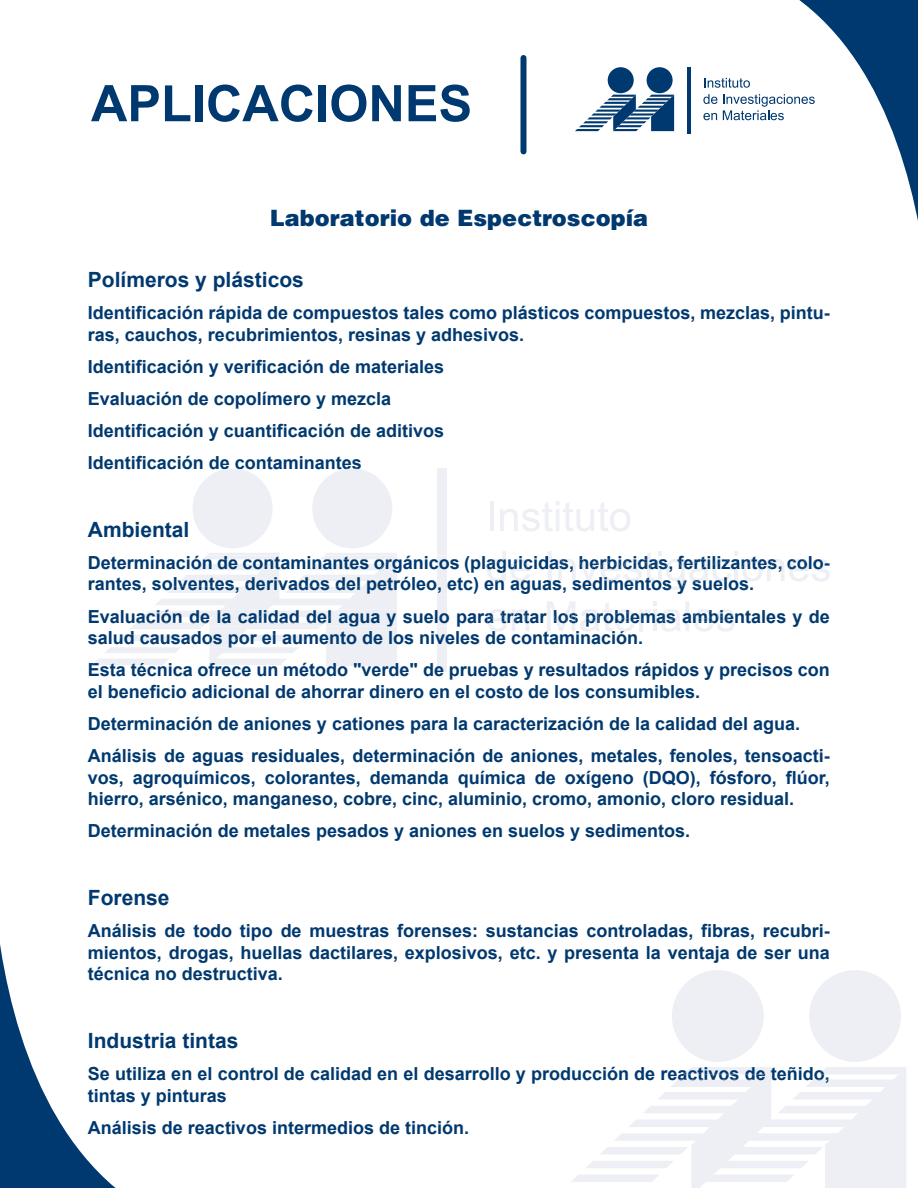
<style>
.page{position:relative;width:918px;height:1188px;background:#fff}
.page>*{position:absolute;margin:0;border:0;box-sizing:border-box;transform-origin:0 0}
.t1{font:700 50.4px "Arial";color:#00396f}
.t2{font:900 22.5px "Helvetica LT Std";color:#00396f}
.t3{font:700 21px "Arial";color:#00396f}
.t4{font:700 18px/21.6px "Arial";color:#00396f}
</style>
<div class="page">
<svg style="left:437px;top:468px;width:10px;height:195px"></svg>
<div style="left:437px;top:556px;width:10px;height:17px;background:#edeff4"></div>
<div style="left:437px;top:577px;width:10px;height:17px;background:#edeff4"></div>
<div style="left:437px;top:609px;width:10px;height:17px;background:#edeff4"></div>
<div style="left:437px;top:631px;width:10px;height:17px;background:#edeff4"></div>
<div style="left:437px;top:663px;width:10px;height:9px;background:#edeff4"></div>
<svg style="left:93px;top:468px;width:304px;height:197px"></svg>
<hr style="left:490px;top:501px;width:4px;height:30px;background:#edeff4">
<svg style="left:500px;top:501px;width:130px;height:30px"></svg>
<svg style="left:487px;top:551px;width:43px;height:30px"></svg>
<svg style="left:548px;top:551px;width:4px;height:5px"></svg>
<hr style="left:548px;top:556px;width:4px;height:17px;background:#edeff4">
<svg style="left:548px;top:573px;width:4px;height:8px"></svg>
<svg style="left:558px;top:551px;width:272px;height:39px"></svg>
<svg style="left:487px;top:609px;width:42px;height:23px"></svg>
<svg style="left:547px;top:601px;width:188px;height:31px"></svg>
<div style="left:608px;top:67px;width:26px;height:26px;background:#00396f;border-radius:50%"></div>
<div style="left:647px;top:67px;width:26px;height:26px;background:#00396f;border-radius:50%"></div>
<svg style="left:575px;top:95px;width:77px;height:36px"></svg>
<div style="left:521px;top:58px;width:6px;height:93px;background:#00396f"></div>
<svg style="left:652px;top:0;width:266px;height:221px"></svg>
<svg style="left:0;top:944px;width:116px;height:244px"></svg>
<div style="left:672px;top:970px;width:92px;height:92px;background:#edeff4;border-radius:50%"></div>
<div style="left:809px;top:970px;width:92px;height:92px;background:#edeff4;border-radius:50%"></div>
<svg style="left:571px;top:1067px;width:335px;height:121px"></svg>
<h1 class="t1" style="left:91px;top:70px;width:383px">APLICACIONES</h1>
<p class="t2" style="left:270px;top:203px;width:380px">Laboratorio de Espectroscopía</p>
<p class="t3" style="left:88px;top:266px;width:217px">Polímeros y plásticos</p>
<p class="t4" style="left:88px;top:302px;width:743px">Identificación rápida de compuestos tales como plásticos compuestos, mezclas, pintu&shy;ras, cauchos, recubrimientos, resinas y adhesivos.</p>
<p class="t4" style="left:88px;top:351px;width:358px;line-height:32.1px">Identificación y verificación de materiales<br>Evaluación de copolímero y mezcla<br>Identificación y cuantificación de aditivos</p>
<p class="t4" style="left:88px;top:452px;width:276px">Identificación de contaminantes</p>
<p class="t3" style="left:88px;top:515px;width:103px">Ambiental</p>
<p class="t4" style="left:88px;top:552px;width:743px">Determinación de contaminantes orgánicos (plaguicidas, herbicidas, fertilizantes, colo-</p>
<p class="t4" style="left:88px;top:606px;width:743px">Evaluación de la calidad del agua y suelo para tratar los problemas ambientales y de salud causados por el aumento de los niveles de contaminación.</p>
<p class="t4" style="left:88px;top:574px;width:668px">rantes, solventes, derivados del petróleo, etc) en aguas, sedimentos y suelos.</p>
<p class="t4" style="left:88px;top:660px;width:743px">Esta técnica ofrece un método "verde" de pruebas y resultados rápidos y precisos con</p>
<p class="t4" style="left:88px;top:676px;width:744px;line-height:32.1px">el beneficio adicional de ahorrar dinero en el costo de los consumibles.<br>Determinación de aniones y cationes para la caracterización de la calidad del agua.<br>Análisis de aguas residuales, determinación de aniones, metales, fenoles, tensoacti-</p>
<p class="t4" style="left:88px;top:767px;width:743px">vos, agroquímicos, colorantes, demanda química de oxígeno (DQO), fósforo, flúor, hierro, arsénico, manganeso, cobre, cinc, aluminio, cromo, amonio, cloro residual.</p>
<p class="t4" style="left:88px;top:821px;width:604px">Determinación de metales pesados y aniones en suelos y sedimentos.</p>
<p class="t3" style="left:88px;top:884px;width:83px">Forense</p>
<p class="t4" style="left:88px;top:921px;width:744px;text-align:justify">Análisis de todo tipo de muestras forenses: sustancias controladas, fibras, recubri&shy;mientos, drogas, huellas dactilares, explosivos, etc. y presenta la ventaja de ser una técnica no destructiva.</p>
<p class="t3" style="left:88px;top:1027px;width:152px">Industria tintas</p>
<p class="t4" style="left:88px;top:1064px;width:743px">Se utiliza en el control de calidad en el desarrollo y producción de reactivos de teñido,</p>
<p class="t4" style="left:88px;top:1080px;width:383px;line-height:32.1px">tintas y pinturas<br>Análisis de reactivos intermedios de tinción.</p>
</div>
